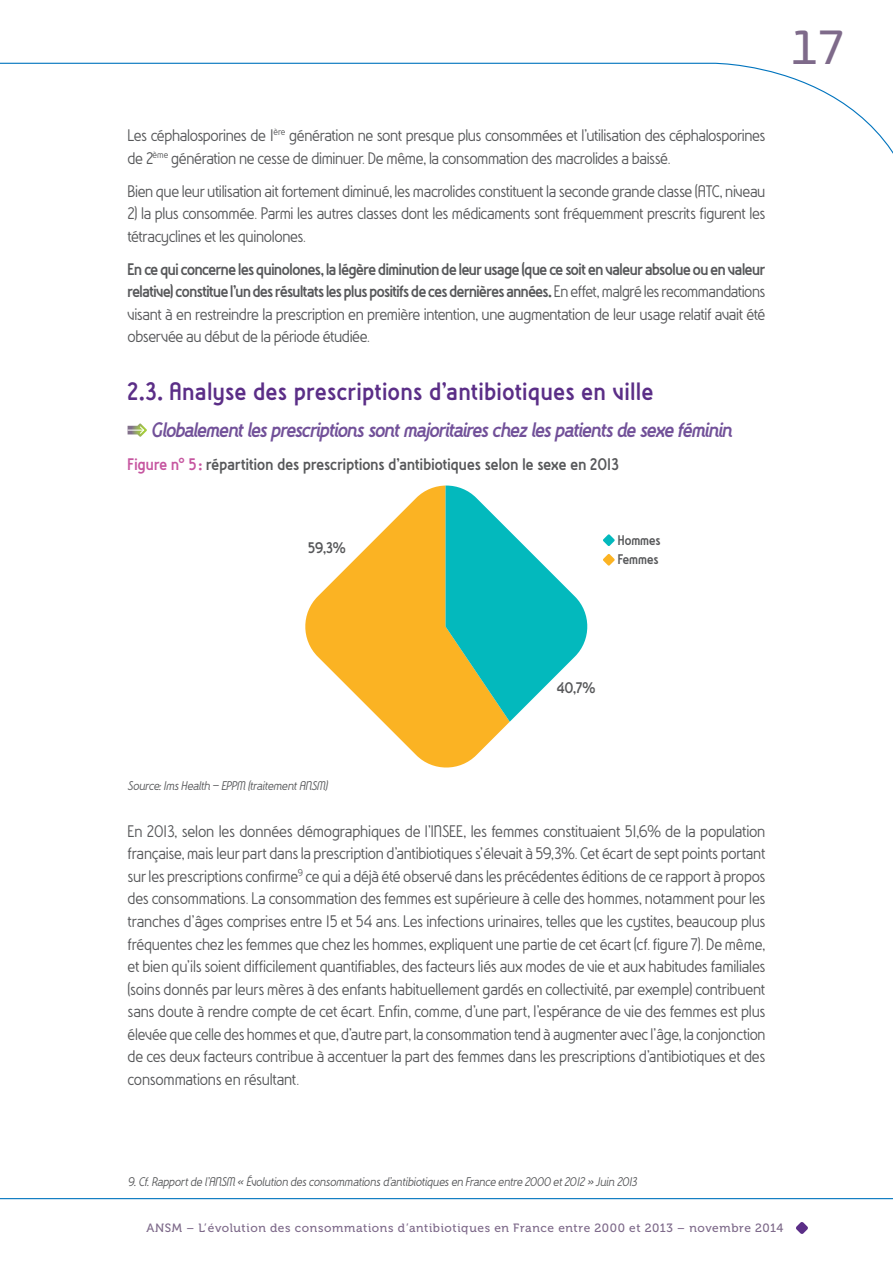
<style>
.page{position:relative;width:893px;height:1263px;background:#fff}
.page>*{position:absolute;margin:0;border:0;box-sizing:border-box;transform-origin:0 0}
.t1{font:500 45px "New June";color:#7e6a8a}
.t2{font:700 27px "Wasabi";letter-spacing:.025em;color:#5b2e87}
.t3{font:italic 700 22.5px "Wasabi";letter-spacing:-.02em;color:#725199}
.t4{font:18px/22.5px "Wasabi";letter-spacing:-.02em;color:#57585a}
.t5{font:700 18px/22.5px "Wasabi";color:#57585a;text-align:justify}
.t6{font:700 16.5px "Wasabi";color:#57585a}
.t7{font:700 15px/19.5px "Wasabi";color:#57585a}
.t8{font:italic 13.5px "Wasabi";letter-spacing:-.005em;color:#57585a}
.t9{font:12px "Museo 500";letter-spacing:.05em;color:#7e6a8a}
.s1{font-weight:400}
.s2{color:#c656a0}
</style>
<div class="page">
<svg style="left:0;top:62px;width:893px;height:92px"></svg>
<svg style="left:796px;top:1222px;width:12px;height:12px"></svg>
<svg style="left:0;top:1198px;width:893px;height:2px;background:#6fb0da"></svg>
<svg style="left:128px;top:423px;width:19px;height:14px"></svg>
<svg style="left:305px;top:485px;width:178px;height:283px;fill:#fbb323"></svg>
<svg style="left:446px;top:485px;width:142px;height:264px"></svg>
<svg style="left:603px;top:534px;width:12px;height:12px"></svg>
<svg style="left:603px;top:554px;width:12px;height:12px"></svg>
<p class="t4" style="left:128px;top:124px;width:639px">Les céphalosporines de 1<sup>ère</sup> génération ne sont presque plus consommées et l’utilisation des céphalosporines de 2<sup>ème</sup> génération ne cesse de diminuer. De même, la consommation des macrolides a baissé.</p>
<p class="t4" style="left:128px;top:180px;width:639px">Bien que leur utilisation ait fortement diminué, les macrolides constituent la seconde grande classe (ATC, niveau</p>
<p class="t4" style="left:128px;top:202px;width:639px">2) la plus consommée. Parmi les autres classes dont les médicaments sont fréquemment prescrits figurent les tétracyclines et les quinolones.</p>
<p class="t5" style="left:128px;top:257px;width:639px">En ce qui concerne les quinolones, la légère diminution de leur usage (que ce soit en valeur absolue ou en valeur relative) constitue l’un des résultats les plus positifs de ces dernières années. <span class="s1">En effet, malgré les recommandations visant à en restreindre la prescription en première intention, une augmentation de leur usage relatif avait été observée au début de la période étudiée.</span></p>
<h2 class="t2" style="left:128px;top:375px;width:527px">2.3. Analyse des prescriptions d’antibiotiques en ville</h2>
<p class="t3" style="left:151px;top:417px;width:582px">Globalement les prescriptions sont majoritaires chez les patients de sexe féminin</p>
<p class="t5" style="left:128px;top:453px;width:493px"><span class="s2">Figure n° 5 :</span> répartition des prescriptions d’antibiotiques selon le sexe en 2013</p>
<p class="t6" style="left:308px;top:538px;width:39px">59,3%</p>
<p class="t7" style="left:618px;top:530px;width:44px">Hommes<br>Femmes</p>
<h1 class="t1" style="left:791px;top:21px;width:55px">17</h1>
<p class="t6" style="left:557px;top:678px;width:40px">40,7%</p>
<p class="t8" style="left:128px;top:778px;width:202px">Source: Ims Health – EPPM (traitement ANSM)</p>
<p class="t4" style="left:128px;top:820px;width:639px;text-align:justify">En 2013, selon les données démographiques de l’INSEE, les femmes constituaient 51,6% de la population française, mais leur part dans la prescription d’antibiotiques s’élevait à 59,3%. Cet écart de sept points portant sur les prescriptions confirme<sup>9</sup> ce qui a déjà été observé dans les précédentes éditions de ce rapport à propos des consommations. La consommation des femmes est supérieure à celle des hommes, notamment pour les tranches d’âges comprises entre 15 et 54 ans. Les infections urinaires, telles que les cystites, beaucoup plus fréquentes chez les femmes que chez les hommes, expliquent une partie de cet écart (cf. figure 7). De même, et bien qu’ils soient difficilement quantifiables, des facteurs liés aux modes de vie et aux habitudes familiales (soins donnés par leurs mères à des enfants habituellement gardés en collectivité, par exemple) contribuent sans doute à rendre compte de cet écart. Enfin, comme, d’une part, l’espérance de vie des femmes est plus élevée que celle des hommes et que, d’autre part, la consommation tend à augmenter avec l’âge, la conjonction de ces deux facteurs contribue à accentuer la part des femmes dans les prescriptions d’antibiotiques et des consommations en résultant.</p>
<p class="t8" style="left:128px;top:1174px;width:511px">9. Cf. Rapport de l’ANSM « Évolution des consommations d’antibiotiques en France entre 2000 et 2012 » Juin 2013</p>
<p class="t9" style="left:146px;top:1222px;width:638px">ANSM – L’évolution des consommations d’antibiotiques en France entre 2000 et 2013 – novembre 2014</p>
</div>
